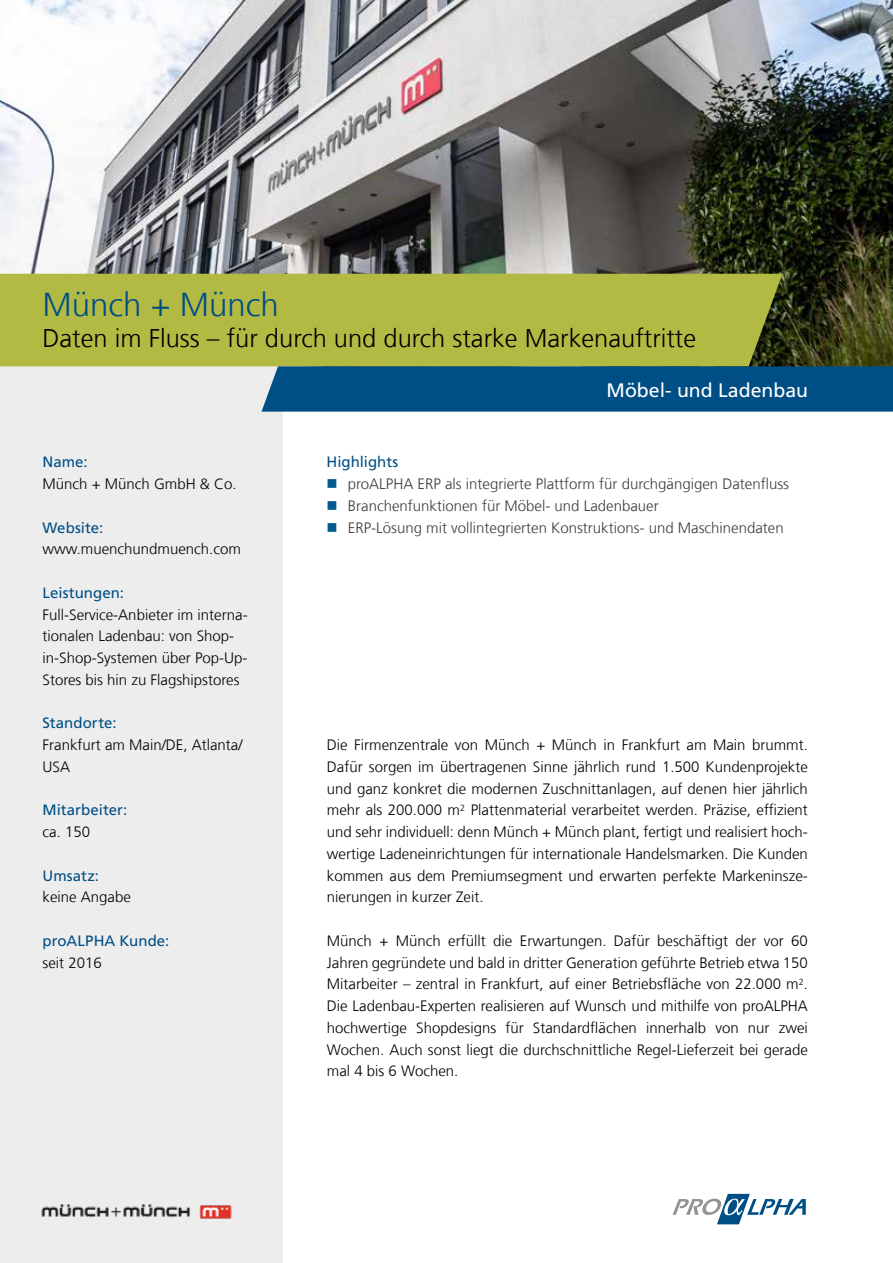
<style>
.page{position:relative;width:893px;height:1263px;background:#fff}
.page>*{position:absolute;margin:0;border:0;box-sizing:border-box;transform-origin:0 0}
.t1{font:300 33px "Frutiger LT Com";color:#004e86}
.t2{font:300 25.5px "Frutiger LT Com";color:#000}
.t3{font:19.5px "Frutiger LT Com";color:#fff}
.t4{font:300 15px/21.8px "Frutiger LT Com";color:#000}
.t5{font:300 15px/21.8px "Frutiger LT Com";color:#3c3c3b}
.t6{font:15px "Frutiger LT Com";letter-spacing:.005em;color:#004e86}
</style>
<div class="page">
<img style="left:0;top:0;width:893px;height:366px">
<div style="left:0;top:343px;width:283px;height:920px;background:#ededed"></div>
<div style="left:0;top:274px;width:782px;height:92px;background:#b3ba43"></div>
<div style="left:261px;top:366px;width:632px;height:46px;background:#004e86"></div>
<svg style="left:673px;top:1194px;width:133px;height:30px"></svg>
<img style="left:41px;top:1204px;width:191px;height:15px">
<h1 class="t1" style="left:43px;top:284px;width:238px">Münch + Münch</h1>
<h2 class="t2" style="left:43px;top:322px;width:655px">Daten im Fluss – für durch und durch starke Markenauftritte</h2>
<h3 class="t3" style="left:607px;top:378px;width:203px">Möbel- und Ladenbau</h3>
<p class="t6" style="left:43px;top:453px;width:47px">Name:</p>
<p class="t4" style="left:43px;top:473px;width:196px">Münch + Münch GmbH &amp; Co.</p>
<p class="t6" style="left:43px;top:518px;width:62px">Website:</p>
<p class="t4" style="left:43px;top:538px;width:200px">www.muenchundmuench.com</p>
<p class="t6" style="left:43px;top:583px;width:83px">Leistungen:</p>
<p class="t4" style="left:43px;top:603px;width:207px">Full-Service-Anbieter im interna&shy;tionalen Ladenbau: von Shop&shy;in-Shop-Systemen über Pop-Up-<br>Stores bis hin zu Flagshipstores</p>
<p class="t6" style="left:43px;top:714px;width:75px">Standorte:</p>
<p class="t4" style="left:43px;top:734px;width:202px">Frankfurt am Main/DE, Atlanta/<br>USA</p>
<p class="t6" style="left:43px;top:801px;width:86px">Mitarbeiter:</p>
<p class="t4" style="left:43px;top:821px;width:49px">ca. 150</p>
<p class="t6" style="left:43px;top:866px;width:58px">Umsatz:</p>
<p class="t4" style="left:43px;top:886px;width:90px">keine Angabe</p>
<p class="t6" style="left:43px;top:931px;width:128px">proALPHA Kunde:</p>
<p class="t4" style="left:43px;top:951px;width:61px">seit 2016</p>
<p class="t6" style="left:327px;top:453px;width:73px">Highlights</p>
<p class="t5" style="left:348px;top:473px;width:443px">proALPHA ERP als integrierte Plattform für durchgängigen Datenfluss<br>Branchenfunktionen für Möbel- und Ladenbauer<br>ERP-Lösung mit vollintegrierten Konstruktions- und Maschinendaten</p>
<p class="t4" style="left:327px;top:734px;width:482px;text-align:justify">Die Firmenzentrale von Münch + Münch in Frankfurt am Main brummt.<br>Dafür sorgen im übertragenen Sinne jährlich rund 1.500 Kundenprojekte und ganz konkret die modernen Zuschnittanlagen, auf denen hier jährlich mehr als 200.000 m<sup>2</sup> Plattenmaterial verarbeitet werden. Präzise, effizient und sehr individuell: denn Münch + Münch plant, fertigt und realisiert hoch&shy;wertige Ladeneinrichtungen für internationale Handelsmarken. Die Kunden kommen aus dem Premiumsegment und erwarten perfekte Markeninsze&shy;nierungen in kurzer Zeit.</p>
<p class="t4" style="left:327px;top:930px;width:482px;text-align:justify">Münch + Münch erfüllt die Erwartungen. Dafür beschäftigt der vor 60<br>Jahren gegründete und bald in dritter Generation geführte Betrieb etwa 150<br>Mitarbeiter – zentral in Frankfurt, auf einer Betriebsfläche von 22.000 m<sup>2</sup>.<br>Die Ladenbau-Experten realisieren auf Wunsch und mithilfe von proALPHA hochwertige Shopdesigns für Standardflächen innerhalb von nur zwei Wochen. Auch sonst liegt die durchschnittliche Regel-Lieferzeit bei gerade mal 4 bis 6 Wochen.</p>
</div>
